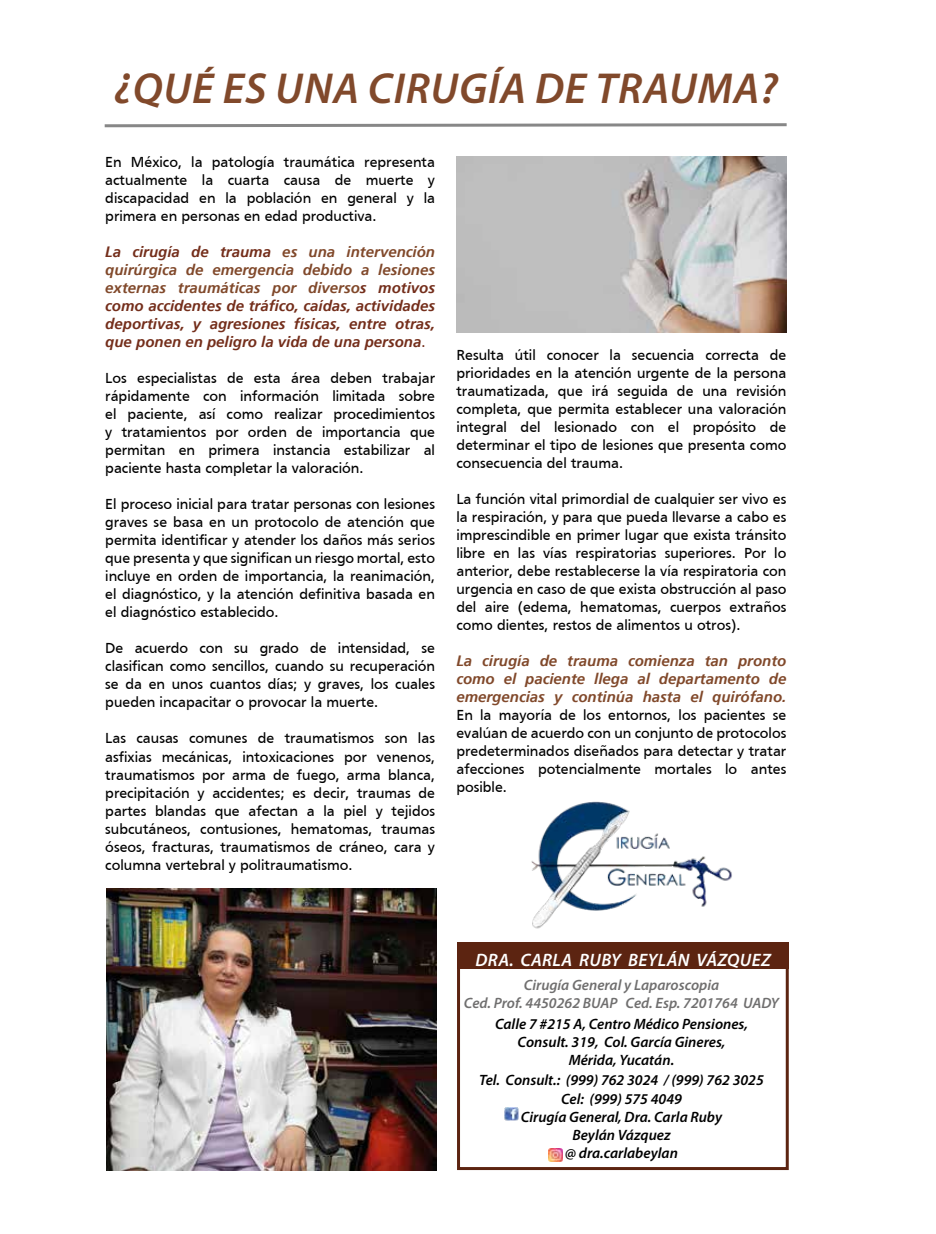
<style>
.page{position:relative;width:936px;height:1234px;background:#fff}
.page>*{position:absolute;margin:0;border:0;box-sizing:border-box;transform-origin:0 0}
.t1{font:italic 600 43.5px "Myriad Pro";letter-spacing:.02em;color:#81492b}
.t2{font:italic 600 18px "Myriad Pro";letter-spacing:.02em;color:#fff}
.t3{font:15px/18px "Frutiger";color:#000;text-align:justify}
.t4{font:italic 700 15px/18px "Frutiger";color:#742e1b;text-align:justify}
.t5{font:italic 600 15px/18px "Myriad Pro";color:#000;text-align:center}
.t6{font:italic 700 15px/18px "Frutiger";color:#81492b;text-align:justify}
.t7{font:italic 600 15px/18px "Myriad Pro";color:#706f6f;text-align:center}
.s1{color:#81492b}
.s2{font-weight:400;font-style:normal}
</style>
<div class="page">
<svg style="left:104px;top:123px;width:683px;height:5px"></svg>
<img style="left:106px;top:888px;width:330px;height:281px">
<img style="left:531px;top:801px;width:201px;height:128px">
<img style="left:456px;top:156px;width:330px;height:176px">
<div style="left:457px;top:959px;width:331px;height:210px;border:3px solid #5c2411"></div>
<div style="left:457px;top:942px;width:331px;height:26px;background:#5c2411"></div>
<img style="left:504px;top:1107px;width:14px;height:13px">
<img style="left:548px;top:1148px;width:14px;height:13px">
<h1 class="t1" style="left:114px;top:60px;width:665px">¿QUÉ ES UNA CIRUGÍA DE TRAUMA?</h1>
<p class="t3" style="left:105px;top:153px;width:331px">En México, la patología traumática representa actualmente la cuarta causa de muerte y discapacidad en la población en general y la primera en personas en edad productiva.</p>
<p class="t4" style="left:105px;top:243px;width:331px">La cirugía de trauma <span class="s1">es una intervención quirúrgica de emergencia debido a lesiones externas traumáticas por diverso</span>s motivos como accidentes de tráfico, caídas, actividades deportivas, y agresiones físicas, entre otras, que ponen en peligro la vida de una persona<span class="s2">.</span></p>
<p class="t3" style="left:105px;top:369px;width:331px">Los especialistas de esta área deben trabajar rápidamente con información limitada sobre el paciente, así como realizar procedimientos y tratamientos por orden de importancia que permitan en primera instancia estabilizar al paciente hasta completar la valoración.</p>
<p class="t3" style="left:105px;top:495px;width:331px">El proceso inicial para tratar personas con lesiones graves se basa en un protocolo de atención que permita identificar y atender los daños más serios que presenta y que significan un riesgo mortal, esto incluye en orden de importancia, la reanimación, el diagnóstico, y la atención definitiva basada en el diagnóstico establecido.</p>
<p class="t3" style="left:105px;top:639px;width:331px">De acuerdo con su grado de intensidad, se clasifican como sencillos, cuando su recuperación se da en unos cuantos días; y graves, los cuales pueden incapacitar o provocar la muerte.</p>
<p class="t3" style="left:105px;top:729px;width:331px">Las causas comunes de traumatismos son las asfixias mecánicas, intoxicaciones por venenos, traumatismos por arma de fuego, arma blanca, precipitación y accidentes; es decir, traumas de partes blandas que afectan a la piel y tejidos subcutáneos, contusiones, hematomas, traumas óseos, fracturas, traumatismos de cráneo, cara y columna vertebral y politraumatismo.</p>
<p class="t3" style="left:456px;top:345px;width:331px">Resulta útil conocer la secuencia correcta de prioridades en la atención urgente de la persona traumatizada, que irá seguida de una revisión completa, que permita establecer una valoración integral del lesionado con el propósito de determinar el tipo de lesiones que presenta como consecuencia del trauma.</p>
<p class="t3" style="left:456px;top:489px;width:331px">La función vital primordial de cualquier ser vivo es la respiración, y para que pueda llevarse a cabo es imprescindible en primer lugar que exista tránsito libre en las vías respiratorias superiores. Por lo anterior, debe restablecerse la vía respiratoria con urgencia en caso de que exista obstrucción al paso del aire (edema, hematomas, cuerpos extraños como dientes, restos de alimentos u otros).</p>
<p class="t6" style="left:456px;top:651px;width:331px">La cirugía de trauma comienza tan pronto como el paciente llega al departamento de emergencias y continúa hasta el quirófano.</p>
<p class="t3" style="left:456px;top:705px;width:331px">En la mayoría de los entornos, los pacientes se evalúan de acuerdo con un conjunto de protocolos predeterminados diseñados para detectar y tratar afecciones potencialmente mortales lo antes posible.</p>
<p class="t2" style="left:475px;top:948px;width:297px">DRA. CARLA RUBY BEYLÁN VÁZQUEZ</p>
<p class="t7" style="left:464px;top:975px;width:317px">Cirugía General y Laparoscopia<br>Ced. Prof. 4450262 BUAP Ced. Esp. 7201764 UADY</p>
<p class="t5" style="left:495px;top:1014px;width:254px">Calle 7 #215 A, Centro Médico Pensiones,<br>Consult. 319, Col. García Gineres,<br>Mérida, Yucatán.</p>
<p class="t5" style="left:479px;top:1069px;width:286px;line-height:19.5px">Tel. Consult.: (999) 762 3024 / (999) 762 3025<br>Cel: (999) 575 4049</p>
<p class="t5" style="left:521px;top:1107px;width:203px">Cirugía General, Dra. Carla Ruby<br>Beylán Vázquez<br>@ dra.carlabeylan</p>
</div>
